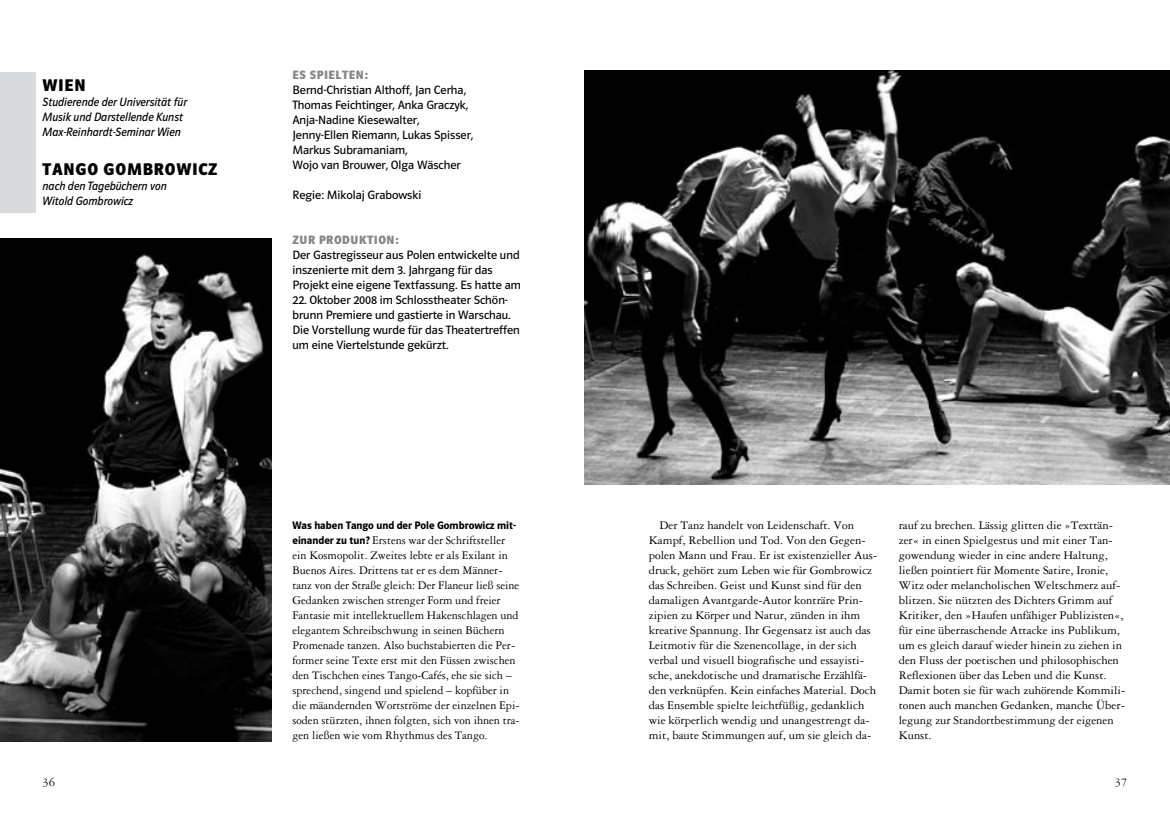
<style>
.page{position:relative;width:1170px;height:833px;background:#fff}
.page>*{position:absolute;margin:0;border:0;box-sizing:border-box;transform-origin:0 0}
.t1{font:700 17.5px "Polo 22 K";letter-spacing:.05em;color:#000}
.t2{font:12.5px/15px "Garamond Three";color:#000}
.t3{font:12.5px/15px "Polo 22 K Buch";color:#000}
.t4{font:12.5px/15px "Polo 22 K Buch Kursiv";color:#000;scale:.95 1}
.t5{font:700 12.5px "Polo 22 K";letter-spacing:.05em;color:#87888a}
.t6{font:11.25px "Polo 22 K Hfett";color:#000}
.s1{font-family:"Polo 22 K Hfett";font-size:11.25px}
</style>
<div class="page">
<div style="left:0;top:72px;width:35px;height:140px;background:#d9dadb"></div>
<img style="left:0;top:239px;width:271px;height:502px">
<img style="left:585px;top:71px;width:584px;height:413px">
<h1 class="t1" style="left:43px;top:76px;width:44px">WIEN</h1>
<p class="t4" style="left:43px;top:95px;width:154px">Studierende der Universität für<br>Musik und Darstellende Kunst<br>Max-Reinhardt-Seminar Wien</p>
<h1 class="t1" style="left:43px;top:160px;width:176px">TANGO GOMBROWICZ</h1>
<p class="t4" style="left:43px;top:179px;width:132px">nach den Tagebüchern von<br>Witold Gombrowicz</p>
<p class="t5" style="left:292px;top:68px;width:25px">ES SPIELTEN</p>
<p class="t5" style="left:364px;top:68px;width:5px">:</p>
<p class="t3" style="left:292px;top:83px;width:182px">Bernd-Christian Althoff, Jan Cerha,<br>Thomas Feichtinger, Anka Graczyk,<br>Anja-Nadine Kiesewalter,<br>Jenny-Ellen Riemann, Lukas Spisser,<br>Markus Subramaniam,<br>Wojo van Brouwer, Olga Wäscher</p>
<p class="t3" style="left:292px;top:188px;width:130px">Regie: Mikolaj Grabowski</p>
<p class="t5" style="left:292px;top:233px;width:83px">ZUR PRODUKTION</p>
<p class="t5" style="left:395px;top:233px;width:5px">:</p>
<p class="t3" style="left:292px;top:248px;width:230px">Der Gastregisseur aus Polen entwickelte und inszenierte mit dem 3. Jahrgang für das<br>Projekt eine eigene Textfassung. Es hatte am</p>
<p class="t3" style="left:292px;top:293px;width:229px">22. Oktober 2008 im Schlosstheater Schön&shy;brunn Premiere und gastierte in Warschau.<br>Die Vorstellung wurde für das Theatertreffen um eine Viertelstunde gekürzt.</p>
<p class="t6" style="left:292px;top:519px;width:225px">Was haben Tango und der Pole Gombrowicz mit-</p>
<p class="t2" style="left:292px;top:533px;width:228px"><span class="s1">einander zu tun?</span> Erstens war der Schriftsteller ein Kosmopolit. Zweites lebte er als Exilant in Buenos Aires. Drittens tat er es dem Männer&shy;tanz von der Straße gleich: Der Flaneur ließ seine Gedanken zwischen strenger Form und freier Fantasie mit intellektuellem Hakenschlagen und elegantem Schreibschwung in seinen Büchern Promenade tanzen. Also buchstabierten die Per&shy;former seine Texte erst mit den Füssen zwischen den Tischchen eines Tango-Cafés, ehe sie sich – sprechend, singend und spielend – kopfüber in die mäandernden Wortströme der einzelnen Epi&shy;soden stürzten, ihnen folgten, sich von ihnen tra&shy;gen ließen wie vom Rhythmus des Tango.</p>
<p class="t2" style="left:648px;top:518px;width:230px;text-indent:11px">Der Tanz handelt von Leidenschaft. Von Kampf, Rebellion und Tod. Von den Gegen&shy;polen Mann und Frau. Er ist existenzieller Aus&shy;druck, gehört zum Leben wie für Gombrowicz das Schreiben. Geist und Kunst sind für den damaligen Avantgarde-Autor konträre Prin&shy;zipien zu Körper und Natur, zünden in ihm kreative Spannung. Ihr Gegensatz ist auch das Leitmotiv für die Szenencollage, in der sich verbal und visuell biografische und essayisti&shy;sche, anekdotische und dramatische Erzählfä&shy;den verknüpfen. Kein einfaches Material. Doch das Ensemble spielte leichtfüßig, gedanklich wie körperlich wendig und unangestrengt da&shy;mit, baute Stimmungen auf, um sie gleich da-</p>
<p class="t2" style="left:898px;top:518px;width:228px">rauf zu brechen. Lässig glitten die »Texttän&shy;zer« in einen Spielgestus und mit einer Tan&shy;gowendung wieder in eine andere Haltung, ließen pointiert für Momente Satire, Ironie, Witz oder melancholischen Weltschmerz auf&shy;blitzen. Sie nützten des Dichters Grimm auf Kritiker, den »Haufen unfähiger Publizisten«, für eine überraschende Attacke ins Publikum, um es gleich darauf wieder hinein zu ziehen in den Fluss der poetischen und philosophischen Reflexionen über das Leben und die Kunst.<br>Damit boten sie für wach zuhörende Kommili&shy;tonen auch manchen Gedanken, manche Über&shy;legung zur Standortbestimmung der eigenen Kunst.</p>
<p class="t2" style="left:43px;top:774px;width:14px">36</p>
<p class="t2" style="left:1114px;top:774px;width:14px">37</p>
</div>
